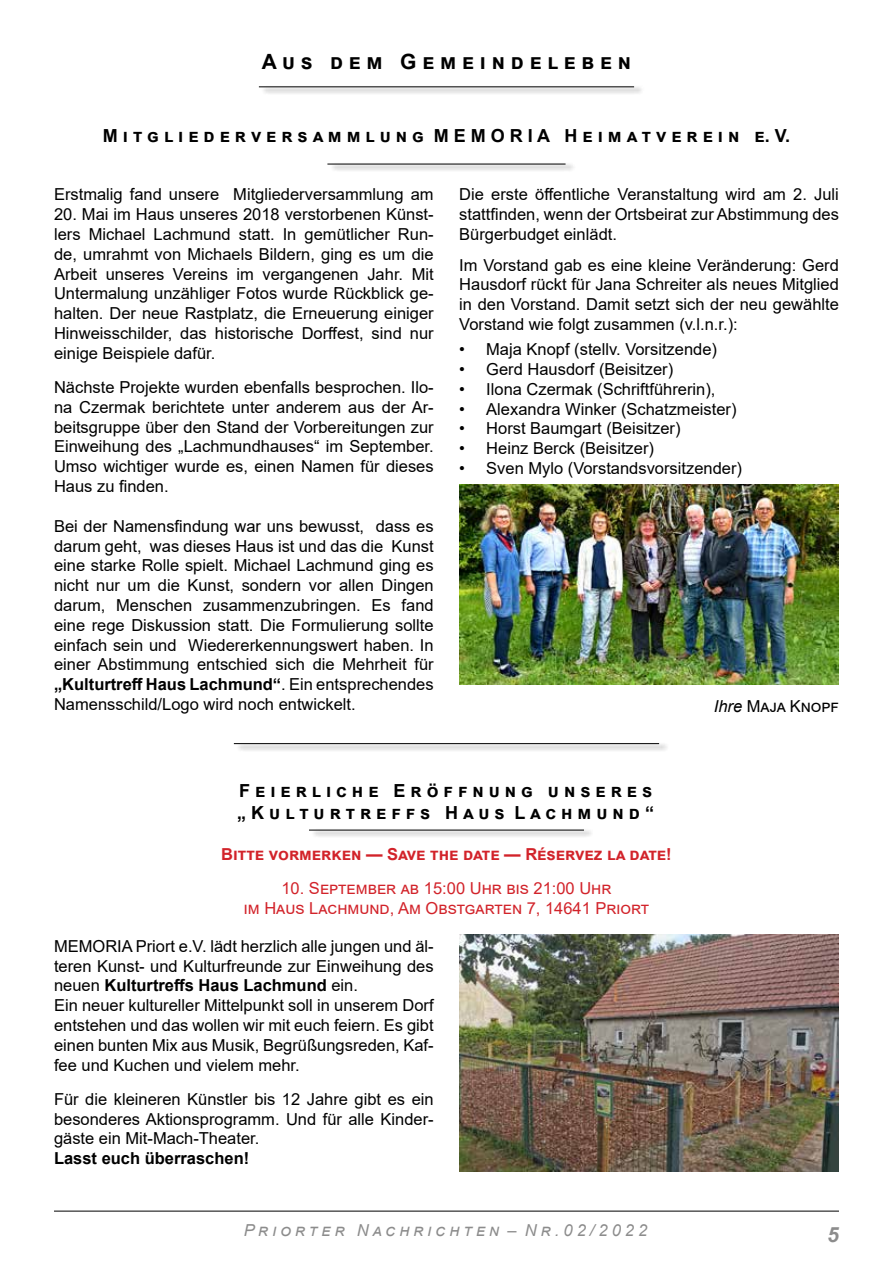
<style>
.page{position:relative;width:893px;height:1263px;background:#fff}
.page>*{position:absolute;margin:0;border:0;box-sizing:border-box;transform-origin:0 0}
.t1{font:700 21px "Arial";color:#000}
.t2{font:italic 700 21px "Arial";color:#8c8c8c}
.t3{font:700 18px/21.6px "Arial";color:#000}
.t4{font:16.5px/19.8px "Arial";color:#000;text-align:justify}
.t5{font:16.5px/19.8px "Arial";color:#d2232a;text-align:center}
.t6{font:700 16.5px "Arial";color:#d2232a}
.t7{font:italic 16.5px "Arial";color:#8c8c8c}
.t8{font:700 16.5px "Arial";color:#000}
.s1{font-weight:700}
.s2{font-style:italic}
</style>
<div class="page">
<hr style="left:54px;top:1211px;width:785px;height:1px;background:#000">
<div style="left:261px;top:85px;width:383px;height:10px;background:#000;opacity:.8"></div>
<hr style="left:259px;top:86px;width:375px;height:1px;background:#000">
<img style="left:459px;top:934px;width:380px;height:237px">
<div style="left:236px;top:742px;width:434px;height:10px;background:#000;opacity:.8"></div>
<hr style="left:234px;top:743px;width:425px;height:1px;background:#000">
<div style="left:330px;top:162px;width:246px;height:10px;background:#000;opacity:.8"></div>
<hr style="left:327px;top:164px;width:239px;height:1px;background:#000">
<img style="left:459px;top:485px;width:380px;height:200px">
<div style="left:311px;top:828px;width:284px;height:10px;background:#000;opacity:.8"></div>
<hr style="left:309px;top:830px;width:275px;height:1px;background:#000">
<p class="t1" style="left:262px;top:47px;width:371px">A u s d e m G e m e i n d e l e b e n</p>
<p class="t3" style="left:103px;top:125px;width:689px">M i t g l i e d e r v e r s a m m l u n g M E M O R I A H e i m a t v e r e i n e. V.</p>
<p class="t4" style="left:54px;top:185px;width:381px">Erstmalig fand unsere Mitgliederversammlung am</p>
<p class="t4" style="left:54px;top:204px;width:381px">20. Mai im Haus unseres 2018 verstorbenen Künst&shy;lers Michael Lachmund statt. In gemütlicher Run&shy;de, umrahmt von Michaels Bildern, ging es um die Arbeit unseres Vereins im vergangenen Jahr. Mit Untermalung unzähliger Fotos wurde Rückblick ge&shy;halten. Der neue Rastplatz, die Erneuerung einiger Hinweisschilder, das historische Dorffest, sind nur einige Beispiele dafür.</p>
<p class="t4" style="left:54px;top:377px;width:381px">Nächste Projekte wurden ebenfalls besprochen. Ilo&shy;na Czermak berichtete unter anderem aus der Ar&shy;beitsgruppe über den Stand der Vorbereitungen zur Einweihung des „Lachmundhauses“ im September.<br>Umso wichtiger wurde es, einen Namen für dieses Haus zu finden.</p>
<p class="t4" style="left:54px;top:516px;width:381px">Bei der Namensfindung war uns bewusst, dass es darum geht, was dieses Haus ist und das die Kunst eine starke Rolle spielt. Michael Lachmund ging es nicht nur um die Kunst, sondern vor allen Dingen darum, Menschen zusammenzubringen. Es fand eine rege Diskussion statt. Die Formulierung sollte einfach sein und Wiedererkennungswert haben. In einer Abstimmung entschied sich die Mehrheit für <span class="s1">„Kulturtreff Haus Lachmund“</span>. Ein entsprechendes Namensschild/Logo wird noch entwickelt.</p>
<p class="t4" style="left:459px;top:185px;width:381px">Die erste öffentliche Veranstaltung wird am 2. Juli stattfinden, wenn der Ortsbeirat zur Abstimmung des Bürgerbudget einlädt.</p>
<p class="t4" style="left:459px;top:255px;width:381px">Im Vorstand gab es eine kleine Veränderung: Gerd Hausdorf rückt für Jana Schreiter als neues Mitglied in den Vorstand. Damit setzt sich der neu gewählte Vorstand wie folgt zusammen (v.l.n.r.):</p>
<p class="t4" style="left:459px;top:339px;width:259px">• Maja Knopf (stellv. Vorsitzende)</p>
<p class="t4" style="left:459px;top:359px;width:216px">• Gerd Hausdorf (Beisitzer)</p>
<p class="t4" style="left:459px;top:379px;width:258px">• Ilona Czermak (Schriftführerin),</p>
<p class="t4" style="left:459px;top:399px;width:279px">• Alexandra Winker (Schatzmeister)</p>
<p class="t4" style="left:459px;top:419px;width:223px">• Horst Baumgart (Beisitzer)</p>
<p class="t4" style="left:459px;top:438px;width:196px">• Heinz Berck (Beisitzer)</p>
<p class="t4" style="left:459px;top:458px;width:284px">• Sven Mylo (Vorstandsvorsitzender)</p>
<p class="t4" style="left:714px;top:696px;width:127px"><span class="s2">Ihre</span> Maja Knopf</p>
<p class="t3" style="left:237px;top:780px;width:418px">F e i e r l i c h e E r ö f f n u n g u n s e r e s „ K u l t u r t r e f f s H a u s L a c h m u n d “</p>
<p class="t6" style="left:221px;top:842px;width:452px">Bitte vormerken — Save the date — Réservez la date!</p>
<p class="t5" style="left:244px;top:878px;width:407px">10. September ab 15:00 Uhr bis 21:00 Uhr<br>im Haus Lachmund, Am Obstgarten 7, 14641 Priort</p>
<p class="t4" style="left:54px;top:936px;width:381px;text-align:left">MEMORIA Priort e.V. lädt herzlich alle jungen und äl&shy;teren Kunst- und Kulturfreunde zur Einweihung des neuen <span class="s1">Kulturtreffs Haus Lachmund</span> ein.<br>Ein neuer kultureller Mittelpunkt soll in unserem Dorf entstehen und das wollen wir mit euch feiern. Es gibt einen bunten Mix aus Musik, Begrüßungsreden, Kaf&shy;fee und Kuchen und vielem mehr.</p>
<p class="t4" style="left:54px;top:1089px;width:381px">Für die kleineren Künstler bis 12 Jahre gibt es ein besonderes Aktionsprogramm. Und für alle Kinder&shy;gäste ein Mit-Mach-Theater.</p>
<p class="t8" style="left:54px;top:1147px;width:197px">Lasst euch überraschen!</p>
<p class="t7" style="left:244px;top:1220px;width:405px">P r i o r t e r N a c h r i c h t e n – N r . 0 2 / 2 0 2 2</p>
<p class="t2" style="left:827px;top:1220px;width:13px">5</p>
</div>
